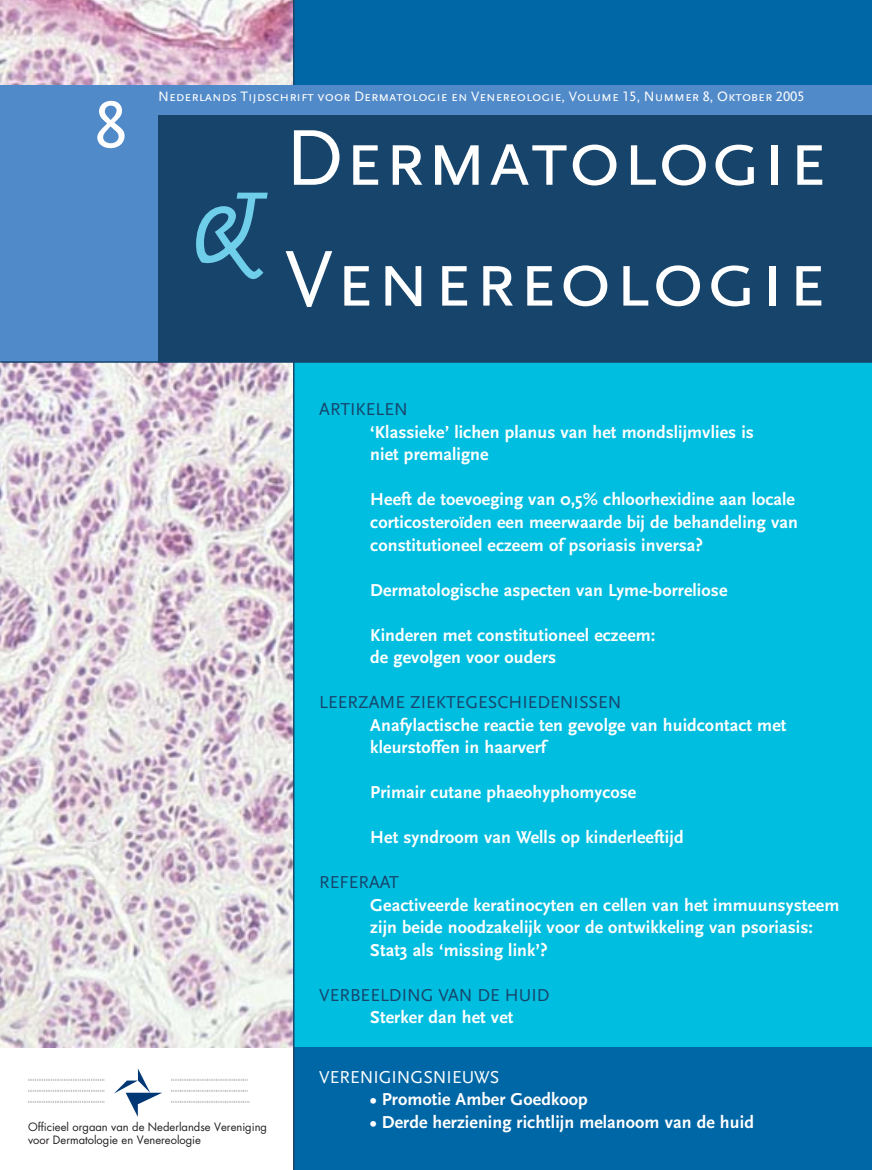
<style>
.page{position:relative;width:872px;height:1170px;background:#fff}
.page>*{position:absolute;margin:0;border:0;box-sizing:border-box;transform-origin:0 0}
.t1{font:italic 120px "Scala Sans";color:#6fcee9}
.t2{font:82.5px/120.8px "Scala Sans Caps";letter-spacing:.01em;color:#fff}
.t3{font:67.5px "Scala Sans LF Caps";color:#fff}
.t4{font:700 18px/22.5px "Scala Sans";letter-spacing:.005em;color:#fff}
.t5{font:18px "Scala Sans LF";color:#17446b}
.t6{font:18px "Scala Sans LF";color:#fff}
.t7{font:14.25px "Scala Sans LF Caps";color:#fff}
.t8{font:11.25px/13.2px "Futura";color:#231f1f}
.t9{font:700 3px "Galliard";color:#231f1f}
</style>
<div class="page">
<div style="left:294px;top:0;width:578px;height:1169px;background:#0067a6"></div>
<div style="left:294px;top:358px;width:578px;height:688px;background:#00bee0"></div>
<img style="left:0;top:0;width:293px;height:1046px">
<hr style="left:293px;top:0;width:1px;height:1169px;background:#17446b">
<svg style="left:114px;top:1069px;width:48px;height:47px"></svg>
<div style="left:0;top:85px;width:872px;height:277px;background:#518ac9"></div>
<div style="left:158px;top:115px;width:714px;height:247px;background:#17446b"></div>
<hr style="left:0;top:361px;width:872px;height:2px;background:#17446b">
<h3 class="t3" style="left:94px;top:84px;width:35px">8</h3>
<p class="t7" style="left:158px;top:88px;width:648px">Nederlands Tijdschrift voor Dermatologie en Venereologie, Volume 15, Nummer 8, Oktober 2005</p>
<h2 class="t2" style="left:285px;top:96px;width:544px">Dermatologie<br>Venereologie</h2>
<h1 class="t1" style="left:190px;top:175px;width:73px">&amp;</h1>
<p class="t5" style="left:319px;top:402px;width:90px">ARTIKELEN</p>
<p class="t4" style="left:370px;top:422px;width:385px">‘Klassieke’ lichen planus van het mondslijmvlies is niet premaligne</p>
<p class="t4" style="left:370px;top:489px;width:429px">Heeft de toevoeging van 0,5% chloorhexidine aan locale corticosteroïden een meerwaarde bij de behandeling van constitutioneel eczeem of psoriasis inversa?</p>
<p class="t4" style="left:370px;top:579px;width:359px">Dermatologische aspecten van Lyme-borreliose</p>
<p class="t4" style="left:370px;top:624px;width:287px">Kinderen met constitutioneel eczeem: de gevolgen voor ouders</p>
<p class="t5" style="left:319px;top:695px;width:304px">LEERZAME ZIEKTEGESCHIEDENISSEN</p>
<p class="t4" style="left:370px;top:714px;width:418px">Anafylactische reactie ten gevolge van huidcontact met kleurstoffen in haarverf</p>
<p class="t4" style="left:370px;top:782px;width:268px">Primair cutane phaeohyphomycose</p>
<p class="t4" style="left:370px;top:827px;width:315px">Het syndroom van Wells op kinderleeftijd</p>
<p class="t5" style="left:319px;top:875px;width:81px">REFERAAT</p>
<p class="t4" style="left:370px;top:894px;width:471px">Geactiveerde keratinocyten en cellen van het immuunsysteem zijn beide noodzakelijk voor de ontwikkeling van psoriasis:<br>Stat3 als ‘missing link’?</p>
<p class="t5" style="left:319px;top:987px;width:232px">VERBEELDING VAN DE HUID</p>
<p class="t4" style="left:370px;top:1007px;width:145px">Sterker dan het vet</p>
<p class="t9" style="left:28px;top:1078px;width:78px">| | | | | | | | | | | | | | | | | | | | | | | | | | | | | | | | | | | | | | | | | | |</p>
<p class="t9" style="left:28px;top:1089px;width:78px">| | | | | | | | | | | | | | | | | | | | | | | | | | | | | | | | | | | | | | | | | | |</p>
<p class="t9" style="left:28px;top:1100px;width:78px">| | | | | | | | | | | | | | | | | | | | | | | | | | | | | | | | | | | | | | | | | | |</p>
<p class="t9" style="left:171px;top:1078px;width:78px">| | | | | | | | | | | | | | | | | | | | | | | | | | | | | | | | | | | | | | | | | | |</p>
<p class="t9" style="left:171px;top:1089px;width:78px">| | | | | | | | | | | | | | | | | | | | | | | | | | | | | | | | | | | | | | | | | | |</p>
<p class="t9" style="left:171px;top:1100px;width:80px">| | | | | | | | | | | | | | | | | | | | | | | | | | | | | | | | | | | | | | | | | | | |</p>
<p class="t8" style="left:28px;top:1121px;width:241px">Officieel orgaan van de Nederlandse Vereniging voor Dermatologie en Venereologie</p>
<p class="t6" style="left:319px;top:1069px;width:182px">VERENIGINGSNIEUWS</p>
<p class="t4" style="left:370px;top:1089px;width:219px">• Promotie Amber Goedkoop</p>
<p class="t4" style="left:370px;top:1111px;width:385px">• Derde herziening richtlijn melanoom van de huid</p>
</div>
